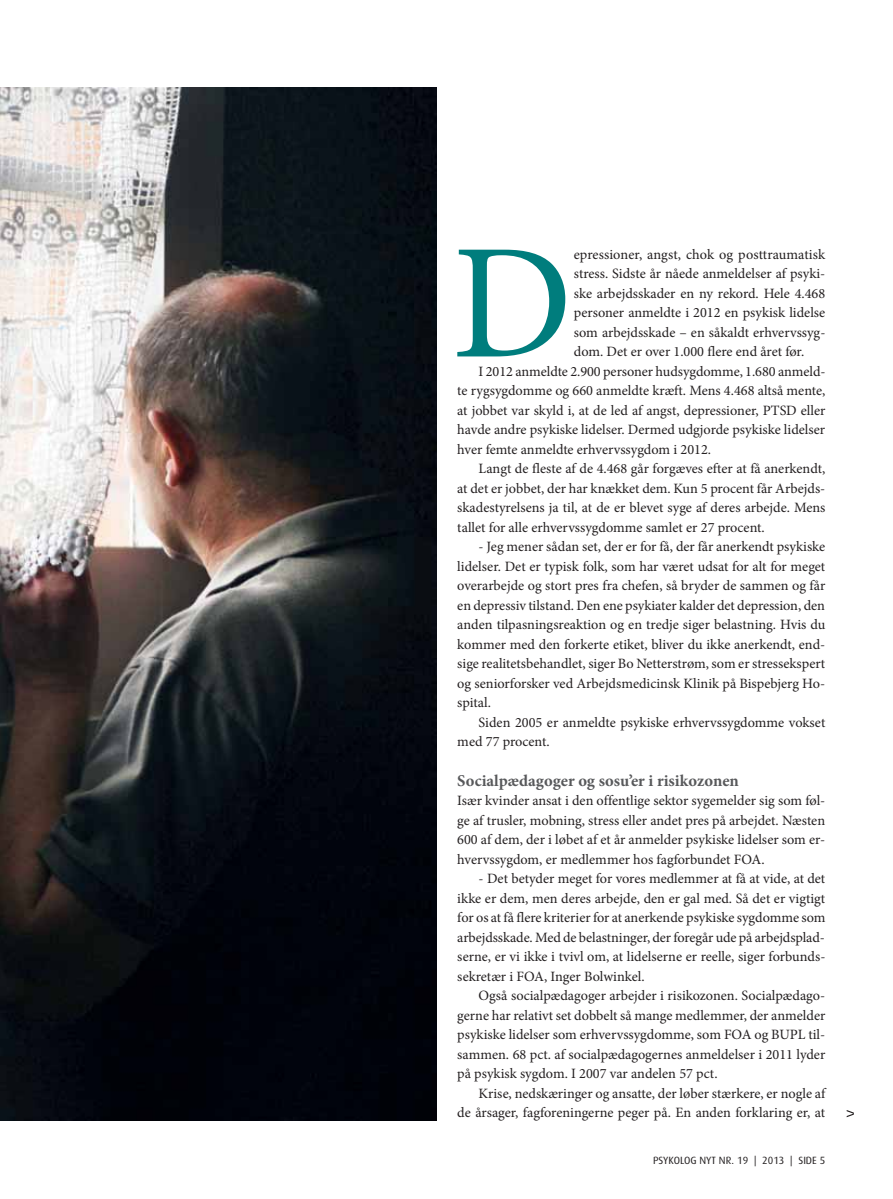
<style>
.page{position:relative;width:893px;height:1199px;background:#fff}
.page>*{position:absolute;margin:0;border:0;box-sizing:border-box;transform-origin:0 0}
.t1{font:164.25px "Minion Pro";color:#007d7d}
.t2{font:700 16.5px "Minion Pro";color:#58595b}
.t3{font:14.25px/19.5px "Minion Pro";color:#231f20;text-align:justify}
.t4{font:10.5px "Dax";color:#231f20}
</style>
<div class="page">
<img style="left:0;top:87px;width:436px;height:1033px">
<svg style="left:846px;top:1110px;width:7px;height:7px"></svg>
<h1 class="t1" style="left:452px;top:239px;width:122px">D</h1>
<p class="t3" style="left:574px;top:246px;width:253px">epressioner, angst, chok og posttraumatisk</p>
<p class="t3" style="left:574px;top:265px;width:253px">stress. Sidste år nåede anmeldelser af psyki-</p>
<p class="t3" style="left:574px;top:285px;width:253px">ske arbejdsskader en ny rekord. Hele 4.468</p>
<p class="t3" style="left:574px;top:304px;width:253px">personer anmeldte i 2012 en psykisk lidelse</p>
<p class="t3" style="left:574px;top:324px;width:253px">som arbejdsskade – en såkaldt erhvervssyg-</p>
<p class="t3" style="left:574px;top:343px;width:232px">dom. Det er over 1.000 flere end året før.</p>
<p class="t3" style="left:478px;top:363px;width:348px">I 2012 anmeldte 2.900 personer hudsygdomme, 1.680 anmeld-</p>
<p class="t3" style="left:457px;top:382px;width:369px">te rygsygdomme og 660 anmeldte kræft. Mens 4.468 altså mente,</p>
<p class="t3" style="left:457px;top:402px;width:369px">at jobbet var skyld i, at de led af angst, depressioner, PTSD eller</p>
<p class="t3" style="left:457px;top:421px;width:369px">havde andre psykiske lidelser. Dermed udgjorde psykiske lidelser</p>
<p class="t3" style="left:457px;top:441px;width:255px">hver femte anmeldte erhvervssygdom i 2012.</p>
<p class="t3" style="left:478px;top:460px;width:348px">Langt de fleste af de 4.468 går forgæves efter at få anerkendt,</p>
<p class="t3" style="left:457px;top:480px;width:369px">at det er jobbet, der har knækket dem. Kun 5 procent får Arbejds-</p>
<p class="t3" style="left:457px;top:499px;width:369px">skadestyrelsens ja til, at de er blevet syge af deres arbejde. Mens</p>
<p class="t3" style="left:457px;top:519px;width:309px">tallet for alle erhvervssygdomme samlet er 27 procent.</p>
<p class="t3" style="left:457px;top:538px;width:369px;text-indent:21px">- Jeg mener sådan set, der er for få, der får anerkendt psykiske lidelser. Det er typisk folk, som har været udsat for alt for meget overarbejde og stort pres fra chefen, så bryder de sammen og får en depressiv tilstand. Den ene psykiater kalder det depression, den anden tilpasningsreaktion og en tredje siger belastning. Hvis du kommer med den forkerte etiket, bliver du ikke anerkendt, end&shy;sige realitetsbehandlet, siger Bo Netterstrøm, som er stressekspert og seniorforsker ved Arbejdsmedicinsk Klinik på Bispebjerg Ho&shy;spital.</p>
<p class="t3" style="left:457px;top:714px;width:369px;text-indent:21px">Siden 2005 er anmeldte psykiske erhvervssygdomme vokset med 77 procent.</p>
<p class="t2" style="left:457px;top:773px;width:283px">Socialpædagoger og sosu’er i risikozonen</p>
<p class="t3" style="left:457px;top:792px;width:369px">Især kvinder ansat i den offentlige sektor sygemelder sig som føl&shy;ge af trusler, mobning, stress eller andet pres på arbejdet. Næsten 600 af dem, der i løbet af et år anmelder psykiske lidelser som er&shy;hvervssygdom, er medlemmer hos fagforbundet FOA.</p>
<p class="t3" style="left:457px;top:870px;width:369px;text-indent:21px">- Det betyder meget for vores medlemmer at få at vide, at det ikke er dem, men deres arbejde, den er gal med. Så det er vigtigt for os at få flere kriterier for at anerkende psykiske sygdomme som arbejdsskade. Med de belastninger, der foregår ude på arbejdsplad&shy;serne, er vi ikke i tvivl om, at lidelserne er reelle, siger forbunds&shy;sekretær i FOA, Inger Bolwinkel.</p>
<p class="t3" style="left:457px;top:987px;width:369px;text-indent:21px">Også socialpædagoger arbejder i risikozonen. Socialpædago&shy;gerne har relativt set dobbelt så mange medlemmer, der anmelder psykiske lidelser som erhvervssygdomme, som FOA og BUPL til&shy;sammen. 68 pct. af socialpædagogernes anmeldelser i 2011 lyder på psykisk sygdom. I 2007 var andelen 57 pct.</p>
<p class="t3" style="left:457px;top:1084px;width:369px;text-align:right">Krise, nedskæringer og ansatte, der løber stærkere, er nogle af<br>de årsager, fagforeningerne peger på. En anden forklaring er, at</p>
<p class="t4" style="left:653px;top:1155px;width:174px">PSYKOLOG NYT NR. 19 | 2013 | SIDE 5</p>
</div>
